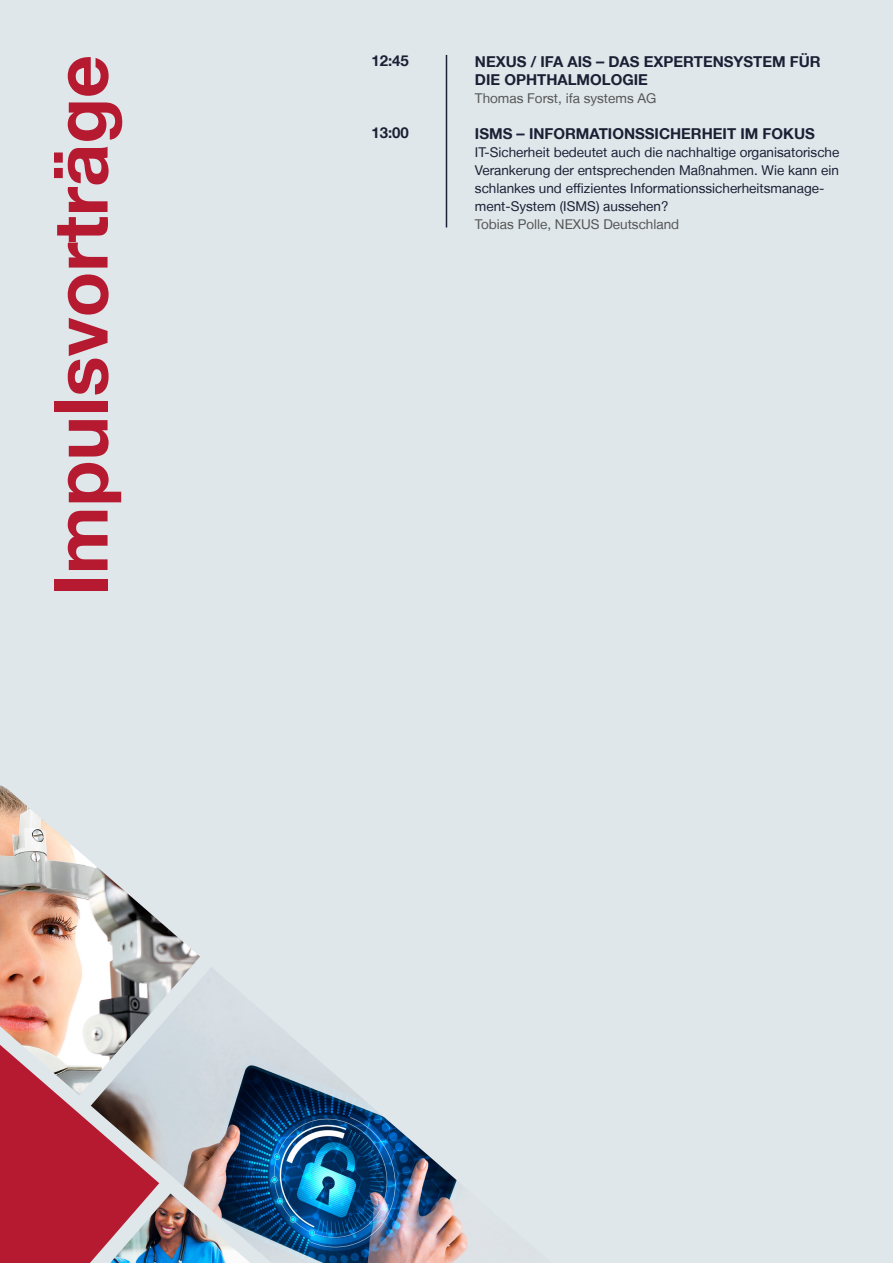
<style>
.page{position:relative;width:893px;height:1263px;background:#dfe7eb}
.page>*{position:absolute;margin:0;border:0;box-sizing:border-box;transform-origin:0 0}
.t1{font:700 75px "Helvetica Neue LT";color:#b61a31}
.t2{font:700 15px/18px "Helvetica Neue LT";color:#1b2034}
.t3{font:13.5px/18px "Helvetica Neue LT";color:#1b2034}
.t4{font:13.5px "Helvetica Neue LT";color:#565655}
.s1{font-size:16.5px}
</style>
<div class="page">
<hr style="left:446px;top:55px;width:1px;height:172px;background:#1b2034">
<div style="left:0;top:1095px;width:91px;height:168px;background:#b61a31"></div>
<img style="left:0;top:785px;width:200px;height:310px">
<img style="left:91px;top:967px;width:377px;height:296px">
<img style="left:110px;top:1193px;width:140px;height:70px">
<h1 class="t1" style="left:34px;top:596px;width:543px;rotate:-90deg">Impulsvorträge</h1>
<p class="t2" style="left:371px;top:51px;width:39px">12:45</p>
<p class="t2" style="left:371px;top:123px;width:39px">13:00</p>
<p class="t2" style="left:475px;top:52px;width:347px">NEXUS / IFA AIS <span class="s1">–</span> DAS EXPERTENSYSTEM FÜR<br>DIE OPHTHALMOLOGIE</p>
<p class="t4" style="left:475px;top:90px;width:183px">Thomas Forst, ifa systems AG</p>
<p class="t2" style="left:475px;top:124px;width:341px">ISMS <span class="s1">–</span> INFORMATIONSSICHERHEIT IM FOKUS</p>
<p class="t3" style="left:475px;top:143px;width:366px">IT-Sicherheit bedeutet auch die nachhaltige organisatorische Verankerung der entsprechenden Maßnahmen. Wie kann ein schlankes und effizientes Informationssicherheitsmanage&shy;ment-System (ISMS) aussehen?</p>
<p class="t4" style="left:475px;top:216px;width:206px">Tobias Polle, NEXUS Deutschland</p>
</div>
